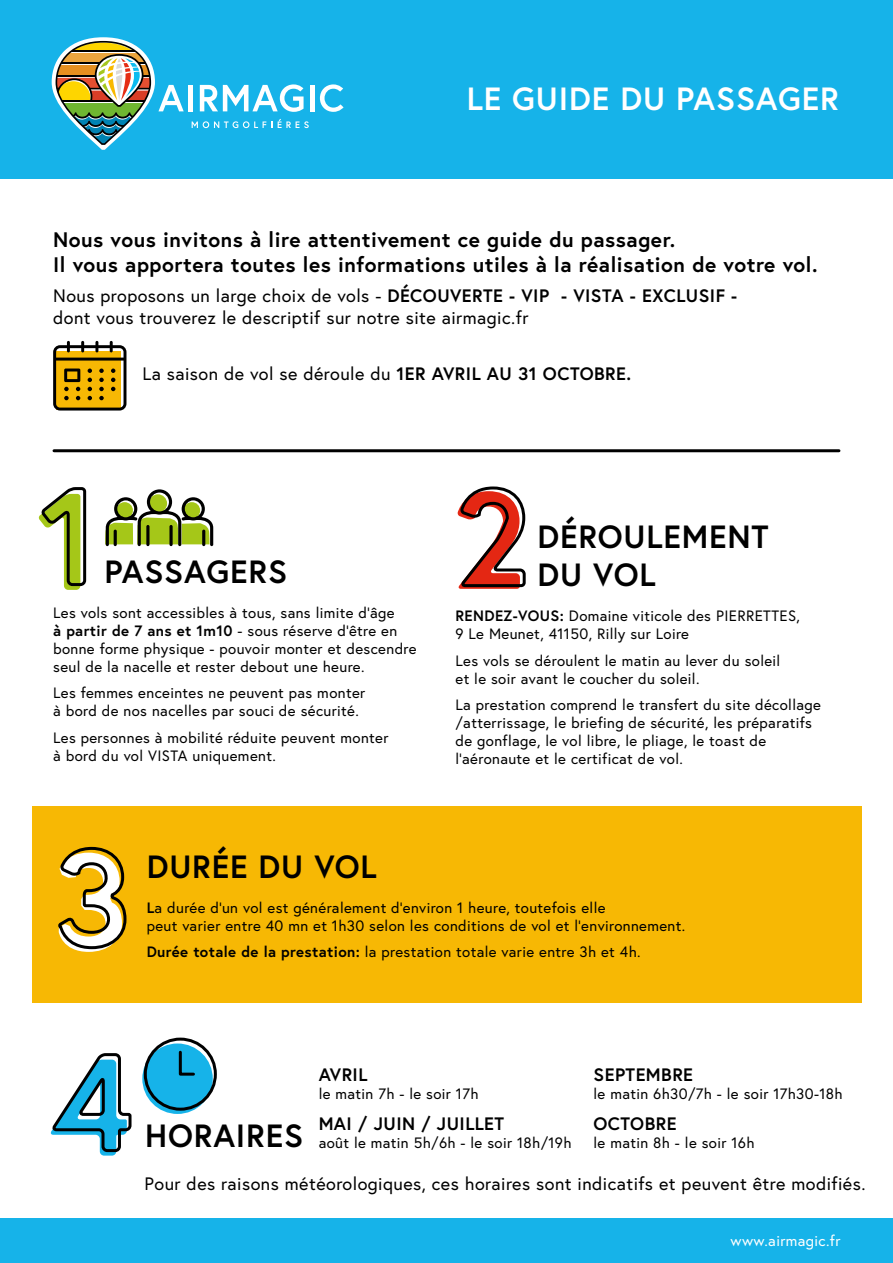
<style>
.page{position:relative;width:893px;height:1263px;background:#fff}
.page>*{position:absolute;margin:0;border:0;box-sizing:border-box;transform-origin:0 0}
.t1{font:700 32.1px/38.5px "Europa";letter-spacing:.025em;color:#000}
.t2{font:700 32.1px "Europa";letter-spacing:.025em;color:#fff}
.t3{font:700 21px/25.2px "Europa";letter-spacing:.025em;color:#000}
.t4{font:18px/21.6px "Europa";letter-spacing:.025em;color:#000}
.t5{font:700 18px "Europa";letter-spacing:.025em;color:#000}
.t6{font:15px/18px "Europa";letter-spacing:.025em;color:#000}
.t7{font:15px "Europa";letter-spacing:.025em;color:#fff}
.s1{font-weight:700}
</style>
<div class="page">
<div style="left:0;top:0;width:893px;height:179px;background:#16b3e9"></div>
<div style="left:0;top:1218px;width:893px;height:45px;background:#16b3e9"></div>
<svg style="left:192px;top:121px;width:80px;height:7px"></svg>
<svg style="left:278px;top:119px;width:31px;height:9px"></svg>
<svg style="left:52px;top:37px;width:132px;height:113px"></svg>
<div style="left:188px;top:85px;width:5px;height:26px;background:#fff"></div>
<svg style="left:200px;top:84px;width:104px;height:28px"></svg>
<hr style="left:310px;top:85px;width:4px;height:26px;background:#fff">
<svg style="left:320px;top:84px;width:24px;height:28px"></svg>
<svg style="left:53px;top:341px;width:73px;height:69px;background:#b58e1f"></svg>
<svg style="left:105px;top:489px;width:108px;height:57px"></svg>
<svg style="left:38px;top:487px;width:49px;height:103px"></svg>
<svg style="left:50px;top:1053px;width:82px;height:102px"></svg>
<svg style="left:457px;top:486px;width:69px;height:103px"></svg>
<div style="left:32px;top:806px;width:829px;height:196px;background:#f7b804"></div>
<hr style="left:54px;top:449px;width:785px;height:3px;background:#000">
<svg style="left:58px;top:846px;width:69px;height:106px"></svg>
<svg style="left:142px;top:1037px;width:75px;height:75px"></svg>
<h1 class="t2" style="left:467px;top:77px;width:374px">LE GUIDE DU PASSAGER</h1>
<h2 class="t3" style="left:53px;top:226px;width:766px">Nous vous invitons à lire attentivement ce guide du passager.<br>Il vous apportera toutes les informations utiles à la réalisation de votre vol.</h2>
<p class="t4" style="left:53px;top:285px;width:685px">Nous proposons un large choix de vols - <span class="s1">DÉCOUVERTE - VIP - VISTA - EXCLUSIF - </span>dont vous trouverez le descriptif sur notre site airmagic.fr</p>
<p class="t4" style="left:142px;top:362px;width:490px">La saison de vol se déroule du <span class="s1">1ER AVRIL AU 31 OCTOBRE.</span></p>
<h1 class="t1" style="left:104px;top:551px;width:184px">PASSAGERS</h1>
<p class="t6" style="left:53px;top:603px;width:365px">Les vols sont accessibles à tous, sans limite d’âge<br><span class="s1">à partir de 7 ans et 1m10</span> - sous réserve d’être en bonne forme physique - pouvoir monter et descendre seul de la nacelle et rester debout une heure.</p>
<p class="t6" style="left:53px;top:683px;width:314px">Les femmes enceintes ne peuvent pas monter à bord de nos nacelles par souci de sécurité.</p>
<p class="t6" style="left:53px;top:728px;width:337px">Les personnes à mobilité réduite peuvent monter à bord du vol VISTA uniquement.</p>
<h1 class="t1" style="left:537px;top:516px;width:233px">DÉROULEMENT<br>DU VOL</h1>
<p class="t6" style="left:455px;top:607px;width:346px"><span class="s1">RENDEZ-VOUS:</span> Domaine viticole des PIERRETTES,<br>9 Le Meunet, 41150, Rilly sur Loire</p>
<p class="t6" style="left:455px;top:651px;width:326px">Les vols se déroulent le matin au lever du soleil et le soir avant le coucher du soleil.</p>
<p class="t6" style="left:455px;top:696px;width:367px">La prestation comprend le transfert du site décollage /atterrissage, le briefing de sécurité, les préparatifs de gonflage, le vol libre, le pliage, le toast de l’aéronaute et le certificat de vol.</p>
<h1 class="t1" style="left:147px;top:846px;width:231px">DURÉE DU VOL</h1>
<p class="t6" style="left:147px;top:898px;width:540px"><span class="s1">L</span>a durée d’un vol est généralement d’environ 1 heure, toutefois elle<br>peut varier entre 40 mn et 1h30 selon les conditions de vol et l’environnement.</p>
<p class="t6" style="left:147px;top:943px;width:495px"><span class="s1">Durée totale de la prestation:</span> la prestation totale varie entre 3h et 4h.</p>
<p class="t5" style="left:594px;top:1063px;width:101px">SEPTEMBRE</p>
<p class="t6" style="left:594px;top:1085px;width:251px">le matin 6h30/7h - le soir 17h30-18h</p>
<p class="t5" style="left:594px;top:1111px;width:84px">OCTOBRE</p>
<p class="t6" style="left:594px;top:1133px;width:162px">le matin 8h - le soir 16h</p>
<p class="t5" style="left:319px;top:1063px;width:50px">AVRIL</p>
<p class="t6" style="left:319px;top:1085px;width:161px">le matin 7h - le soir 17h</p>
<p class="t5" style="left:319px;top:1111px;width:187px">MAI / JUIN / JUILLET</p>
<p class="t6" style="left:319px;top:1133px;width:254px">août le matin 5h/6h - le soir 18h/19h</p>
<p class="t4" style="left:145px;top:1172px;width:722px">Pour des raisons météorologiques, ces horaires sont indicatifs et peuvent être modifiés.</p>
<h1 class="t1" style="left:145px;top:1115px;width:159px">HORAIRES</h1>
<p class="t7" style="left:731px;top:1231px;width:111px">www.airmagic.fr</p>
</div>
